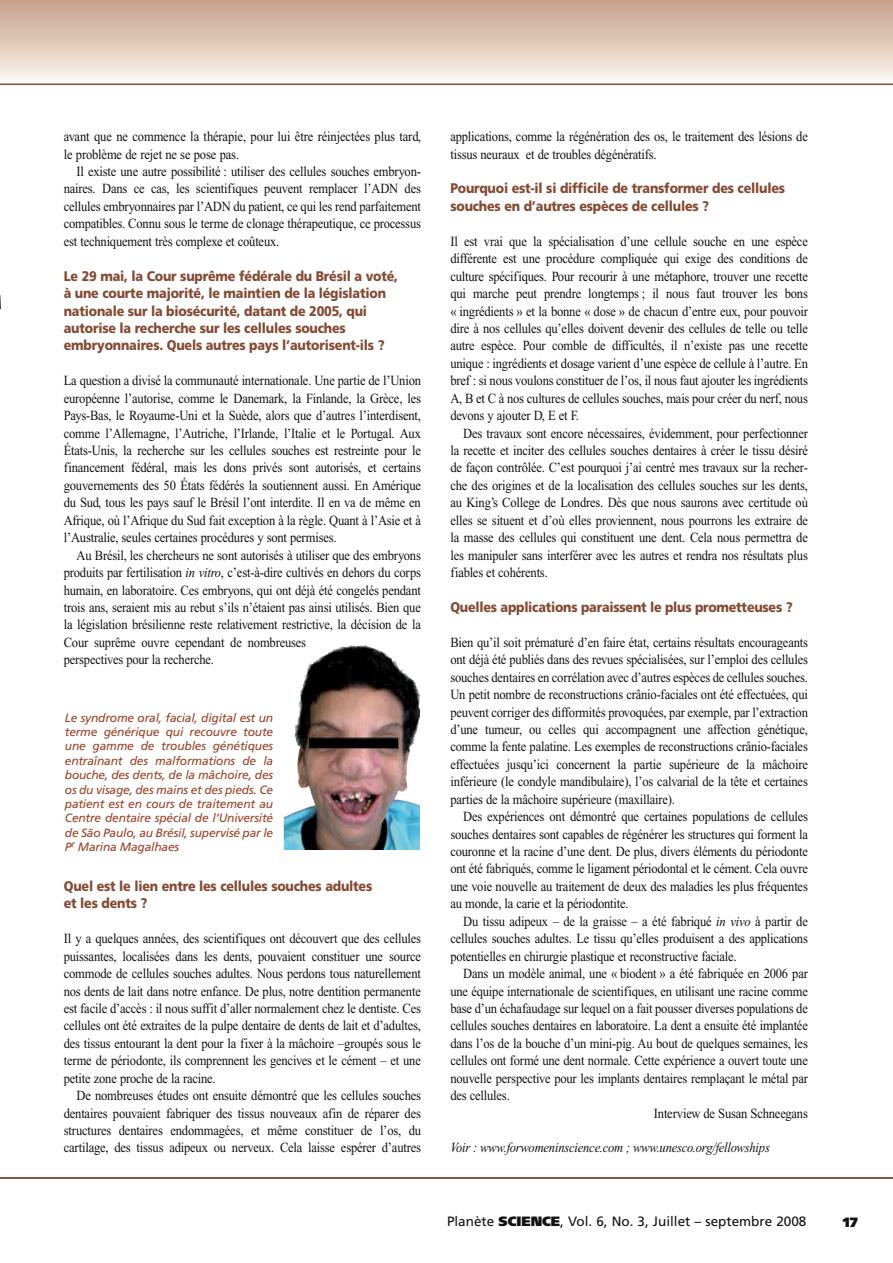
<style>
.page{position:relative;width:893px;height:1263px;background:#fff}
.page>*{position:absolute;margin:0;border:0;box-sizing:border-box;transform-origin:0 0}
.t1{font:13.95px/17.4px "Times New Roman";letter-spacing:-.015em;color:#121212;text-align:justify;scale:.9 1}
.t2{font:900 13.95px/17.4px "Frutiger";letter-spacing:-.015em;color:#854b34;scale:.9 1}
.t3{font:italic 13.95px "Times New Roman";letter-spacing:-.015em;color:#121212;scale:.9 1}
.t4{font:13.5px "Frutiger";color:#121212}
.t5{font:900 13.5px "Frutiger";color:#121212}
.t6{font:italic 12px/14.4px "Frutiger";letter-spacing:-.015em;color:#9d4027;text-align:justify}
.s1{font-style:italic}
.s2{font-weight:900}
</style>
<div class="page">
<div style="left:0;top:0;width:893px;height:84px;background:linear-gradient(to bottom,#c69f88,#fcf6f0)"></div>
<hr style="left:0;top:84px;width:893px;height:1px;background:#854b34">
<hr style="left:0;top:1177px;width:893px;height:2px;background:#854b34">
<img style="left:284px;top:645px;width:136px;height:205px">
<img style="left:0;top:294px;width:1px;height:14px">
<p class="t1" style="left:64px;top:128px;width:398px">avant que ne commence la thérapie, pour lui être réinjectées plus tard, le problème de rejet ne se pose pas.</p>
<p class="t1" style="left:64px;top:163px;width:398px;text-indent:13px">Il existe une autre possibilité : utiliser des cellules souches embryon&shy;naires. Dans ce cas, les scientifiques peuvent remplacer l’ADN des cellules embryonnaires par l’ADN du patient, ce qui les rend parfaitement compatibles. Connu sous le terme de clonage thérapeutique, ce processus est techniquement très complexe et coûteux.</p>
<p class="t2" style="left:64px;top:267px;width:373px">Le 29 mai, la Cour suprême fédérale du Brésil a voté, à une courte majorité, le maintien de la législation nationale sur la biosécurité, datant de 2005, qui autorise la recherche sur les cellules souches embryonnaires. Quels autres pays l’autorisent-ils ?</p>
<p class="t1" style="left:64px;top:372px;width:398px">La question a divisé la communauté internationale. Une partie de l’Union européenne l’autorise, comme le Danemark, la Finlande, la Grèce, les Pays-Bas, le Royaume-Uni et la Suède, alors que d’autres l’interdisent, comme l’Allemagne, l’Autriche, l’Irlande, l’Italie et le Portugal. Aux États-Unis, la recherche sur les cellules souches est restreinte pour le financement fédéral, mais les dons privés sont autorisés, et certains gouvernements des 50 États fédérés la soutiennent aussi. En Amérique du Sud, tous les pays sauf le Brésil l’ont interdite. Il en va de même en Afrique, où l’Afrique du Sud fait exception à la règle. Quant à l’Asie et à l’Australie, seules certaines procédures y sont permises.</p>
<p class="t1" style="left:64px;top:546px;width:398px;text-align:left;text-indent:13px">Au Brésil, les chercheurs ne sont autorisés à utiliser que des embryons produits par fertilisation <span class="s1">in vitro</span>, c’est-à-dire cultivés en dehors du corps humain, en laboratoire. Ces embryons, qui ont déjà été congelés pendant trois ans, seraient mis au rebut s’ils n’étaient pas ainsi utilisés. Bien que la législation brésilienne reste relativement restrictive, la décision de la Cour suprême ouvre cependant de nombreuses<br>perspectives pour la recherche.</p>
<p class="t6" style="left:65px;top:710px;width:210px">Le syndrome oral, facial, digital est un terme générique qui recouvre toute une gamme de troubles génétiques entraînant des malformations de la bouche, des dents, de la mâchoire, des os du visage, des mains et des pieds. Ce patient est en cours de traitement au Centre dentaire spécial de l’Université de São Paulo, au Brésil, supervisé par le P<sup>r</sup> Marina Magalhaes</p>
<p class="t2" style="left:64px;top:877px;width:344px">Quel est le lien entre les cellules souches adultes et les dents ?</p>
<p class="t1" style="left:64px;top:930px;width:398px">Il y a quelques années, des scientifiques ont découvert que des cellules puissantes, localisées dans les dents, pouvaient constituer une source commode de cellules souches adultes. Nous perdons tous naturellement nos dents de lait dans notre enfance. De plus, notre dentition permanente est facile d’accès : il nous suffit d’aller normalement chez le dentiste. Ces cellules ont été extraites de la pulpe dentaire de dents de lait et d’adultes, des tissus entourant la dent pour la fixer à la mâchoire –groupés sous le terme de périodonte, ils comprennent les gencives et le cément – et une petite zone proche de la racine.</p>
<p class="t1" style="left:64px;top:1087px;width:399px;text-indent:13px">De nombreuses études ont ensuite démontré que les cellules souches dentaires pouvaient fabriquer des tissus nouveaux afin de réparer des structures dentaires endommagées, et même constituer de l’os, du cartilage, des tissus adipeux ou nerveux. Cela laisse espérer d’autres</p>
<p class="t1" style="left:450px;top:128px;width:399px">applications, comme la régénération des os, le traitement des lésions de tissus neuraux et de troubles dégénératifs.</p>
<p class="t2" style="left:450px;top:180px;width:373px">Pourquoi est-il si difficile de transformer des cellules souches en d’autres espèces de cellules ?</p>
<p class="t1" style="left:450px;top:232px;width:399px">Il est vrai que la spécialisation d’une cellule souche en une espèce différente est une procédure compliquée qui exige des conditions de culture spécifiques. Pour recourir à une métaphore, trouver une recette qui marche peut prendre longtemps ; il nous faut trouver les bons « ingrédients » et la bonne « dose » de chacun d’entre eux, pour pouvoir dire à nos cellules qu’elles doivent devenir des cellules de telle ou telle autre espèce. Pour comble de difficultés, il n’existe pas une recette unique : ingrédients et dosage varient d’une espèce de cellule à l’autre. En bref : si nous voulons constituer de l’os, il nous faut ajouter les ingrédients A, B et C à nos cultures de cellules souches, mais pour créer du nerf, nous devons y ajouter D, E et F.</p>
<p class="t1" style="left:450px;top:424px;width:399px;text-indent:13px">Des travaux sont encore nécessaires, évidemment, pour perfectionner la recette et inciter des cellules souches dentaires à créer le tissu désiré de façon contrôlée. C’est pourquoi j’ai centré mes travaux sur la recher&shy;che des origines et de la localisation des cellules souches sur les dents, au King’s College de Londres. Dès que nous saurons avec certitude où elles se situent et d’où elles proviennent, nous pourrons les extraire de la masse des cellules qui constituent une dent. Cela nous permettra de les manipuler sans interférer avec les autres et rendra nos résultats plus fiables et cohérents.</p>
<p class="t2" style="left:450px;top:598px;width:382px">Quelles applications paraissent le plus prometteuses ?</p>
<p class="t1" style="left:450px;top:633px;width:399px">Bien qu’il soit prématuré d’en faire état, certains résultats encourageants ont déjà été publiés dans des revues spécialisées, sur l’emploi des cellules souches dentaires en corrélation avec d’autres espèces de cellules souches.<br>Un petit nombre de reconstructions crânio-faciales ont été effectuées, qui peuvent corriger des difformités provoquées, par exemple, par l’extraction d’une tumeur, ou celles qui accompagnent une affection génétique, comme la fente palatine. Les exemples de reconstructions crânio-faciales effectuées jusqu’ici concernent la partie supérieure de la mâchoire inférieure (le condyle mandibulaire), l’os calvarial de la tête et certaines parties de la mâchoire supérieure (maxillaire).</p>
<p class="t1" style="left:450px;top:808px;width:399px;text-indent:13px">Des expériences ont démontré que certaines populations de cellules souches dentaires sont capables de régénérer les structures qui forment la couronne et la racine d’une dent. De plus, divers éléments du périodonte ont été fabriqués, comme le ligament périodontal et le cément. Cela ouvre une voie nouvelle au traitement de deux des maladies les plus fréquentes au monde, la carie et la périodontite.</p>
<p class="t1" style="left:450px;top:912px;width:399px;text-indent:13px">Du tissu adipeux – de la graisse – a été fabriqué <span class="s1">in vivo</span> à partir de cellules souches adultes. Le tissu qu’elles produisent a des applications potentielles en chirurgie plastique et reconstructive faciale.</p>
<p class="t1" style="left:463px;top:965px;width:385px">Dans un modèle animal, une « biodent » a été fabriquée en 2006 par</p>
<p class="t1" style="left:450px;top:982px;width:399px">une équipe internationale de scientifiques, en utilisant une racine comme</p>
<p class="t1" style="left:450px;top:1000px;width:399px">base d’un échafaudage sur lequel on a fait pousser diverses populations de</p>
<p class="t1" style="left:450px;top:1017px;width:399px">cellules souches dentaires en laboratoire. La dent a ensuite été implantée</p>
<p class="t1" style="left:450px;top:1034px;width:399px">dans l’os de la bouche d’un mini-pig. Au bout de quelques semaines, les</p>
<p class="t1" style="left:450px;top:1052px;width:399px">cellules ont formé une dent normale. Cette expérience a ouvert toute une</p>
<p class="t1" style="left:450px;top:1069px;width:399px">nouvelle perspective pour les implants dentaires remplaçant le métal par</p>
<p class="t1" style="left:450px;top:1087px;width:68px">des cellules.</p>
<p class="t1" style="left:654px;top:1104px;width:173px">Interview de Susan Schneegans</p>
<p class="t3" style="left:450px;top:1140px;width:356px">Voir : www.forwomeninscience.com ; www.unesco.org/fellowships</p>
<p class="t4" style="left:447px;top:1213px;width:361px">Planète <span class="s2">SCIENCE</span>, Vol. 6, No. 3, Juillet – septembre 2008</p>
<p class="t5" style="left:843px;top:1214px;width:16px">17</p>
</div>
